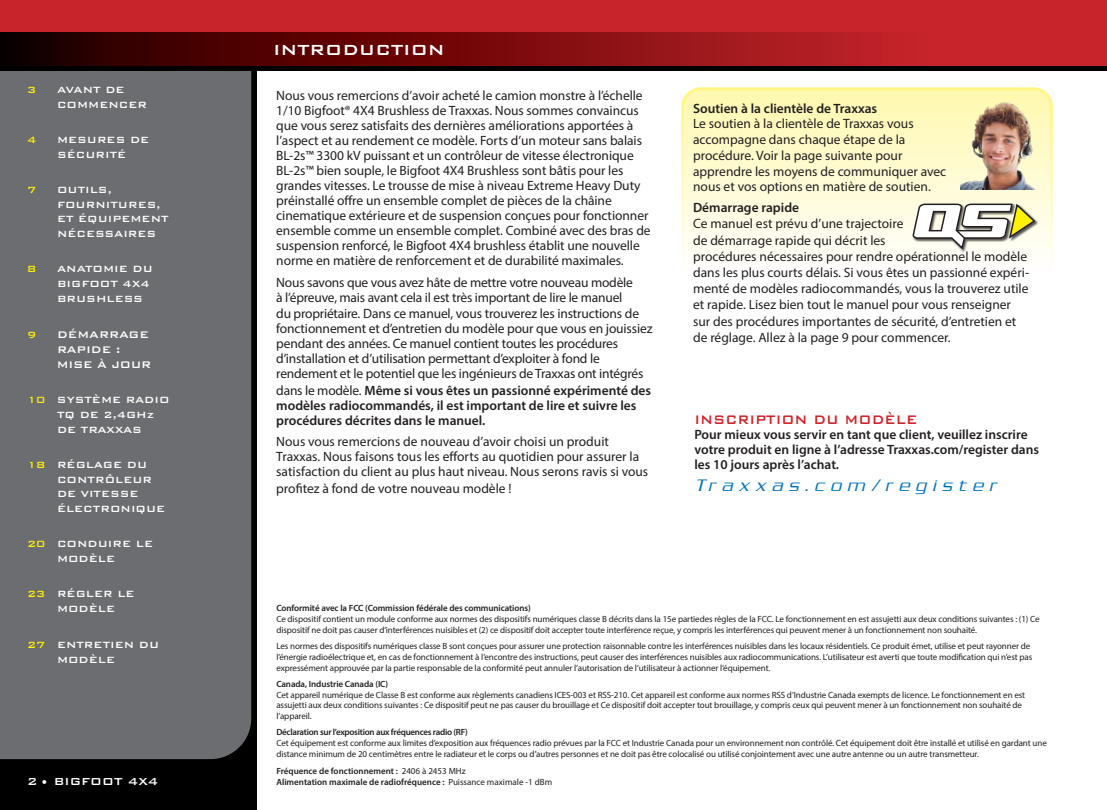
<style>
.page{position:relative;width:1107px;height:810px;background:#fff}
.page>*{position:absolute;margin:0;border:0;box-sizing:border-box;transform-origin:0 0}
.t1{font:500 19.5px "Bank Gothic BT";color:#fff}
.t2{font:italic 18px "Serpentine ICG Light";letter-spacing:.35em;color:#0072bc}
.t3{font:500 16.5px "Bank Gothic BT";color:#d1232a;scale:.91 1}
.t4{font:13.5px/15px "Myriad Pro";letter-spacing:-.005em;color:#231f20}
.t5{font:600 13.5px/15px "Myriad Pro";color:#231f20}
.t6{font:500 13.5px "Bank Gothic BT";color:#fff}
.t7{font:500 12.75px/15px "Bank Gothic BT";color:#fff}
.t8{font:500 12px/15px "Bank Gothic BT";color:#fff}
.t9{font:500 12px "Bank Gothic BT";color:#fff101}
.t10{font:9px/10.8px "Myriad Pro";letter-spacing:-.01em;color:#231f20}
.t11{font:600 9px "Myriad Pro";letter-spacing:-.01em;color:#231f20}
.t12{font:600 9px "Myriad Pro";letter-spacing:-.03em;color:#231f20}
.s1{color:#fff101}
.s2{font-weight:600}
.s3{font-weight:400}
</style>
<div class="page">
<div style="left:0;top:13px;width:256px;height:797px;background:#000"></div>
<div style="left:0;top:71px;width:251px;height:688px;background:#6c6d70"></div>
<div style="left:0;top:0;width:1107px;height:70px;background:#000"></div>
<div style="left:0;top:0;width:1107px;height:51px;background:#c8242b"></div>
<svg style="left:0;top:32px;width:1107px;height:34px;background:#7f0f12"></svg>
<svg style="left:685px;top:91px;width:364px;height:159px;background:#fefacf"></svg>
<div style="left:681px;top:87px;width:372px;height:251px;border:3px solid #fff;border-radius:18px"></div>
<div style="left:27px;top:88px;width:147px;height:636px;background:#6c6d70"></div>
<img style="left:960px;top:103px;width:75px;height:86px">
<div style="left:913px;top:204px;width:126px;height:49px;background:#231f20;opacity:.75"></div>
<svg style="left:912px;top:202px;width:125px;height:49px"></svg>
<p class="t9" style="left:27px;top:83px;width:11px">3</p>
<p class="t8" style="left:57px;top:82px;width:92px">AVANT DE<br>COMMENCER</p>
<p class="t9" style="left:27px;top:133px;width:11px">4</p>
<p class="t8" style="left:57px;top:132px;width:94px">MESURES DE<br>SÉCURITÉ</p>
<p class="t9" style="left:27px;top:184px;width:11px">7</p>
<p class="t8" style="left:57px;top:183px;width:113px;line-height:14.5px">OUTILS,<br>FOURNITURES,<br>ET ÉQUIPEMENT<br>NÉCESSAIRES</p>
<p class="t9" style="left:27px;top:263px;width:11px">8</p>
<p class="t8" style="left:57px;top:261px;width:97px">ANATOMIE DU<br>BIGFOOT 4X4<br>BRUSHLESS</p>
<p class="t9" style="left:27px;top:328px;width:11px">9</p>
<p class="t7" style="left:57px;top:327px;width:96px">DÉMARRAGE<br>RAPIDE :<br>MISE À JOUR</p>
<p class="t8" style="left:57px;top:392px;width:114px;text-indent:-30px"><span class="s1">10</span> SYSTÈME RADIO<br>TQ DE 2,4GHz<br>DE TRAXXAS</p>
<p class="t8" style="left:57px;top:457px;width:110px;line-height:14.5px;text-indent:-30px"><span class="s1">18</span> RÉGLAGE DU<br>CONTRÔLEUR<br>DE VITESSE<br>ÉLECTRONIQUE</p>
<p class="t8" style="left:57px;top:536px;width:98px;text-indent:-30px"><span class="s1">20</span> CONDUIRE LE<br>MODÈLE</p>
<p class="t8" style="left:57px;top:587px;width:79px;text-indent:-30px"><span class="s1">23</span> RÉGLER LE<br>MODÈLE</p>
<p class="t8" style="left:57px;top:637px;width:104px;text-indent:-30px"><span class="s1">27</span> ENTRETIEN DU<br>MODÈLE</p>
<p class="t6" style="left:27px;top:774px;width:133px">2 • BIGFOOT 4X4</p>
<p class="t1" style="left:273px;top:40px;width:173px">INTRODUCTION</p>
<p class="t4" style="left:276px;top:88px;width:376px">Nous vous remercions d’avoir acheté le camion monstre à l’échelle 1/10 Bigfoot® 4X4 Brushless de Traxxas. Nous sommes convaincus que vous serez satisfaits des dernières améliorations apportées à l’aspect et au rendement ce modèle. Forts d’un moteur sans balais BL-2s™ 3300 kV puissant et un contrôleur de vitesse électronique BL-2s™ bien souple, le Bigfoot 4X4 Brushless sont bâtis pour les grandes vitesses. Le trousse de mise à niveau Extreme Heavy Duty préinstallé offre un ensemble complet de pièces de la châine cinematique extérieure et de suspension conçues pour fonctionner ensemble comme un ensemble complet. Combiné avec des bras de suspension renforcé, le Bigfoot 4X4 brushless établit une nouvelle norme en matière de renforcement et de durabilité maximales.</p>
<p class="t4" style="left:276px;top:275px;width:378px">Nous savons que vous avez hâte de mettre votre nouveau modèle<br>à l’épreuve, mais avant cela il est très important de lire le manuel<br>du propriétaire. Dans ce manuel, vous trouverez les instructions de fonctionnement et d’entretien du modèle pour que vous en jouissiez pendant des années. Ce manuel contient toutes les procédures d’installation et d’utilisation permettant d’exploiter à fond le rendement et le potentiel que les ingénieurs de Traxxas ont intégrés dans le modèle. <span class="s2">Même si vous êtes un passionné expérimenté des modèles radiocommandés, il est important de lire et suivre les procédures décrites dans le manuel.</span></p>
<p class="t4" style="left:276px;top:434px;width:374px;line-height:15.5px">Nous vous remercions de nouveau d’avoir choisi un produit Traxxas. Nous faisons tous les efforts au quotidien pour assurer la satisfaction du client au plus haut niveau. Nous serons ravis si vous profitez à fond de votre nouveau modèle !</p>
<p class="t5" style="left:693px;top:100px;width:186px">Soutien à la clientèle de Traxxas</p>
<p class="t4" style="left:693px;top:116px;width:255px;line-height:15.8px">Le soutien à la clientèle de Traxxas vous accompagne dans chaque étape de la procédure. Voir la page suivante pour apprendre les moyens de communiquer avec nous et vos options en matière de soutien.</p>
<p class="t5" style="left:693px;top:200px;width:108px">Démarrage rapide</p>
<p class="t4" style="left:693px;top:216px;width:338px;line-height:16.2px">Ce manuel est prévu d’une trajectoire<br>de démarrage rapide qui décrit les<br>procédures nécessaires pour rendre opérationnel le modèle dans les plus courts délais. Si vous êtes un passionné expéri&shy;menté de modèles radiocommandés, vous la trouverez utile et rapide. Lisez bien tout le manuel pour vous renseigner sur des procédures importantes de sécurité, d’entretien et de réglage. Allez à la page 9 pour commencer.</p>
<p class="t3" style="left:694px;top:410px;width:246px">INSCRIPTION DU MODÈLE</p>
<p class="t5" style="left:694px;top:426px;width:346px">Pour mieux vous servir en tant que client, veuillez inscrire votre produit en ligne à l’adresse Traxxas.com/register dans les 10 jours après l’achat.</p>
<p class="t2" style="left:694px;top:475px;width:304px">Traxxas.com/register</p>
<p class="t11" style="left:276px;top:602px;width:256px">Conformité avec la FCC (Commission fédérale des communications)</p>
<p class="t10" style="left:276px;top:613px;width:765px">Ce dispositif contient un module conforme aux normes des dispositifs numériques classe B décrits dans la 15e partiedes règles de la FCC. Le fonctionnement en est assujetti aux deux conditions suivantes : (1) Ce dispositif ne doit pas causer d’interférences nuisibles et (2) ce dispositif doit accepter toute interférence reçue, y compris les interférences qui peuvent mener à un fonctionnement non souhaité.</p>
<p class="t10" style="left:276px;top:640px;width:758px">Les normes des dispositifs numériques classe B sont conçues pour assurer une protection raisonnable contre les interférences nuisibles dans les locaux résidentiels. Ce produit émet, utilise et peut rayonner de l’énergie radioélectrique et, en cas de fonctionnement à l’encontre des instructions, peut causer des interférences nuisibles aux radiocommunications. L’utilisateur est averti que toute modification qui n’est pas expressément approuvée par la partie responsable de la conformité peut annuler l’autorisation de l’utilisateur à actionner l’équipement.</p>
<p class="t11" style="left:276px;top:678px;width:113px">Canada, Industrie Canada (IC)</p>
<p class="t10" style="left:276px;top:689px;width:750px">Cet appareil numérique de Classe B est conforme aux règlements canadiens ICES-003 et RSS-210. Cet appareil est conforme aux normes RSS d’Industrie Canada exempts de licence. Le fonctionnement en est assujetti aux deux conditions suivantes : Ce dispositif peut ne pas causer du brouillage et Ce dispositif doit accepter tout brouillage, y compris ceux qui peuvent mener à un fonctionnement non souhaité de l’appareil.</p>
<p class="t12" style="left:276px;top:727px;width:193px">Déclaration sur l’exposition aux fréquences radio (RF)</p>
<p class="t10" style="left:276px;top:737px;width:772px">Cet équipement est conforme aux limites d’exposition aux fréquences radio prévues par la FCC et Industrie Canada pour un environnement non contrôlé. Cet équipement doit être installé et utilisé en gardant une distance minimum de 20 centimètres entre le radiateur et le corps ou d’autres personnes et ne doit pas être colocalisé ou utilisé conjointement avec une autre antenne ou un autre transmetteur.</p>
<p class="t11" style="left:276px;top:766px;width:191px">Fréquence de fonctionnement : <span class="s3">2406 à 2453 MHz</span></p>
<p class="t11" style="left:276px;top:776px;width:277px">Alimentation maximale de radiofréquence : <span class="s3">Puissance maximale -1 dBm</span></p>
</div>
